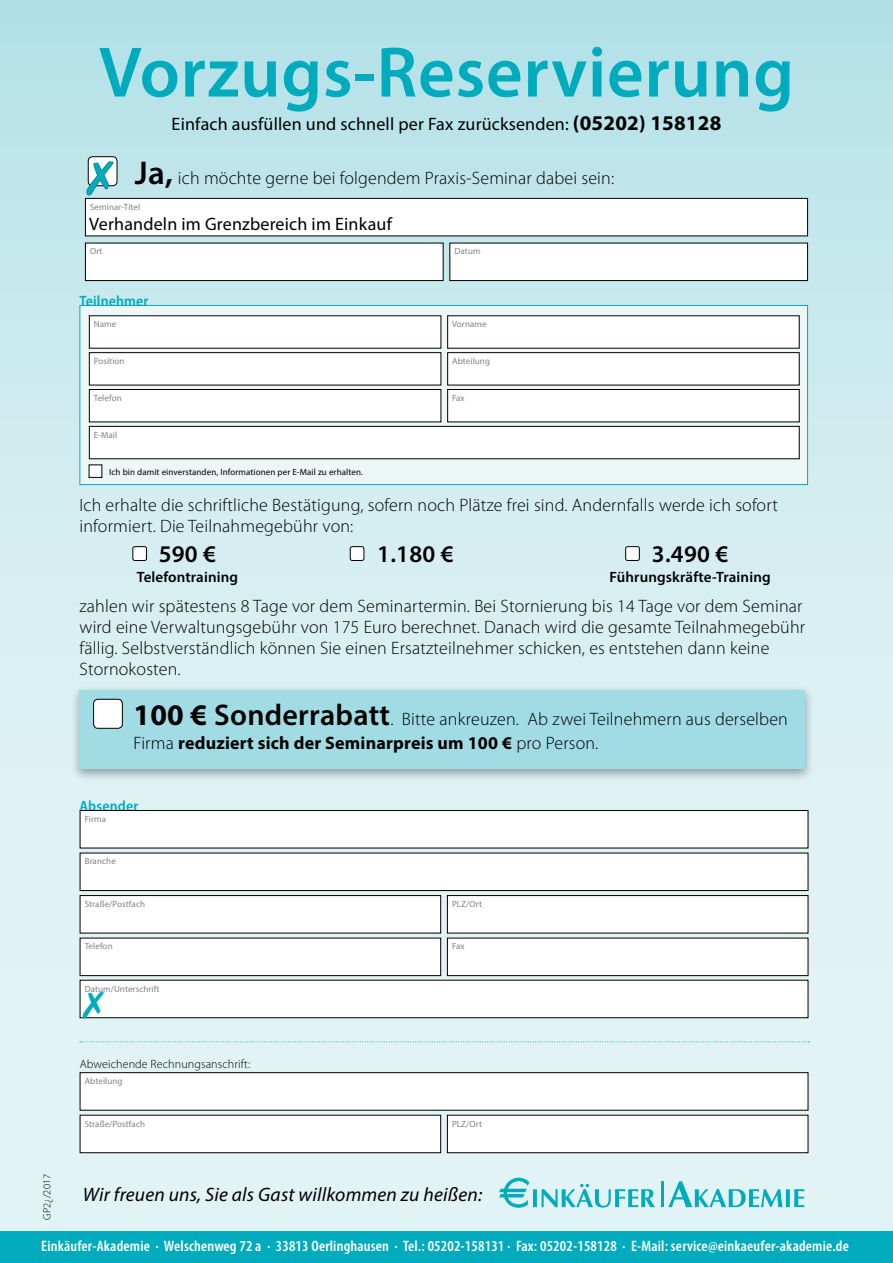
<style>
.page{position:relative;width:893px;height:1263px;background:#fff}
.page>*{position:absolute;margin:0;border:0;box-sizing:border-box;transform-origin:0 0}
.t1{font:600 72px "Myriad Pro";letter-spacing:.01em;color:#00abbd}
.t2{font:600 24px "Myriad Pro";letter-spacing:.01em;color:#000}
.t3{font:italic 19.5px "Myriad Pro";letter-spacing:.01em;color:#000}
.t4{font:300 18px/21px "Myriad Pro";letter-spacing:.01em;color:#000}
.t5{font:18px "Myriad Pro";letter-spacing:.01em;color:#000}
.t6{font:600 condensed 15.15px "Myriad Pro";letter-spacing:.01em;color:#fff;scale:1.04 1}
.t7{font:600 15px "Myriad Pro";letter-spacing:.01em;color:#000}
.t8{font:600 semi-condensed 15px "Myriad Pro";letter-spacing:.01em;color:#00abbd}
.t9{font:300 12px "Myriad Pro";letter-spacing:.01em;color:#000}
.t10{font:300 10.5px "Myriad Pro";letter-spacing:.01em;color:#000}
.t11{font:9px "Myriad Pro";letter-spacing:.01em;color:#808285}
.t12{font:9px "Myriad Pro";letter-spacing:.01em;color:#000}
.s1{font-weight:700;font-size:21px}
.s2{font-weight:600;font-size:33px}
.s3{font-weight:700;font-size:30px}
.s4{font-weight:600;font-size:30px}
.s5{font-weight:700}
</style>
<div class="page">
<div style="left:0;top:0;width:893px;height:1239px;background:linear-gradient(to bottom,#bbe4e9,#e9f4f5)"></div>
<div style="left:80px;top:305px;width:728px;height:180px;background:#edf7f8;border:1px solid #00abbd"></div>
<div style="left:85px;top:198px;width:722px;height:38px;background:#fff"></div>
<div style="left:85px;top:198px;width:723px;height:38px;border:1px solid #000"></div>
<div style="left:80px;top:853px;width:728px;height:37px;background:#fff"></div>
<div style="left:80px;top:853px;width:728px;height:38px;border:1px solid #000"></div>
<div style="left:80px;top:980px;width:728px;height:38px;background:#fff"></div>
<div style="left:80px;top:980px;width:728px;height:38px;border:1px solid #000"></div>
<div style="left:85px;top:243px;width:358px;height:38px;background:#fff"></div>
<div style="left:85px;top:243px;width:358px;height:38px;border:1px solid #000"></div>
<div style="left:80px;top:895px;width:361px;height:38px;background:#fff"></div>
<div style="left:80px;top:895px;width:361px;height:38px;border:1px solid #000"></div>
<div style="left:80px;top:938px;width:361px;height:37px;background:#fff"></div>
<div style="left:80px;top:938px;width:361px;height:38px;border:1px solid #000"></div>
<div style="left:89px;top:426px;width:710px;height:33px;background:#fff"></div>
<div style="left:89px;top:426px;width:710px;height:33px;border:1px solid #000"></div>
<div style="left:89px;top:316px;width:352px;height:32px;background:#fff"></div>
<div style="left:89px;top:353px;width:352px;height:32px;background:#fff"></div>
<div style="left:89px;top:352px;width:352px;height:33px;border:1px solid #000"></div>
<div style="left:89px;top:389px;width:352px;height:33px;background:#fff"></div>
<div style="left:89px;top:389px;width:352px;height:33px;border:1px solid #000"></div>
<div style="left:448px;top:316px;width:351px;height:32px;background:#fff"></div>
<div style="left:448px;top:353px;width:351px;height:32px;background:#fff"></div>
<div style="left:447px;top:352px;width:352px;height:33px;border:1px solid #000"></div>
<div style="left:448px;top:389px;width:351px;height:33px;background:#fff"></div>
<div style="left:447px;top:389px;width:352px;height:33px;border:1px solid #000"></div>
<div style="left:0;top:1231px;width:893px;height:32px;background:#00abbd"></div>
<div style="left:450px;top:243px;width:357px;height:38px;background:#fff"></div>
<div style="left:449px;top:243px;width:359px;height:38px;border:1px solid #000"></div>
<div style="left:447px;top:895px;width:361px;height:38px;background:#fff"></div>
<div style="left:447px;top:895px;width:361px;height:38px;border:1px solid #000"></div>
<div style="left:447px;top:938px;width:361px;height:37px;background:#fff"></div>
<div style="left:447px;top:938px;width:361px;height:38px;border:1px solid #000"></div>
<div style="left:80px;top:810px;width:728px;height:38px;background:#fff"></div>
<div style="left:80px;top:810px;width:728px;height:38px;border:1px solid #000"></div>
<div style="left:89px;top:465px;width:13px;height:12px;background:#fff"></div>
<div style="left:89px;top:465px;width:13px;height:13px;border:1px solid #000"></div>
<div style="left:80px;top:1073px;width:728px;height:37px;background:#fff"></div>
<div style="left:80px;top:1072px;width:728px;height:38px;border:1px solid #000"></div>
<div style="left:80px;top:1115px;width:361px;height:38px;background:#fff"></div>
<div style="left:80px;top:1115px;width:361px;height:38px;border:1px solid #000"></div>
<div style="left:447px;top:1115px;width:361px;height:38px;background:#fff"></div>
<div style="left:447px;top:1115px;width:361px;height:38px;border:1px solid #000"></div>
<div style="left:73px;top:1037px;width:742px;height:18px;background:#e2f3f4"></div>
<svg style="left:80px;top:1041px;width:729px;height:1px"></svg>
<div style="left:88px;top:157px;width:29px;height:29px;background:#fff;border-radius:4px"></div>
<div style="left:88px;top:156px;width:29px;height:30px;border:1px solid #000;border-radius:4px"></div>
<svg style="left:499px;top:1178px;width:305px;height:30px;background:#a4dfe5"></svg>
<div style="left:71px;top:685px;width:743px;height:98px;background:#000;opacity:.35"></div>
<div style="left:80px;top:690px;width:724px;height:79px;background:#a1dbe3"></div>
<div style="left:94px;top:699px;width:28px;height:29px;background:#fff;border-radius:4px"></div>
<div style="left:93px;top:699px;width:30px;height:30px;border:1px solid #000;border-radius:4px"></div>
<div style="left:133px;top:547px;width:14px;height:13px;background:#fff;border-radius:2px"></div>
<div style="left:133px;top:546px;width:14px;height:15px;border:1px solid #000;border-radius:2px"></div>
<div style="left:350px;top:547px;width:14px;height:13px;background:#fff;border-radius:2px"></div>
<div style="left:350px;top:546px;width:14px;height:15px;border:1px solid #000;border-radius:2px"></div>
<div style="left:626px;top:547px;width:13px;height:13px;background:#fff;border-radius:2px"></div>
<div style="left:625px;top:546px;width:14px;height:15px;border:1px solid #000;border-radius:2px"></div>
<svg style="left:83px;top:1016px;width:21px;height:2px"></svg>
<svg style="left:87px;top:161px;width:26px;height:35px"></svg>
<h1 class="t1" style="left:99px;top:27px;width:697px">Vorzugs-Reservierung</h1>
<p class="t5" style="left:172px;top:113px;width:551px">Einfach ausfüllen und schnell per Fax zurücksenden: <span class="s1">(05202) 158128</span></p>
<p class="t4" style="left:135px;top:168px;width:481px"><span class="s2">Ja,</span> ich möchte gerne bei folgendem Praxis-Seminar dabei sein:</p>
<p class="t11" style="left:90px;top:201px;width:52px">Seminar-Titel</p>
<p class="t5" style="left:89px;top:213px;width:304px">Verhandeln im Grenzbereich im Einkauf</p>
<p class="t11" style="left:90px;top:246px;width:14px">Ort</p>
<p class="t8" style="left:80px;top:292px;width:71px">Teilnehmer</p>
<p class="t11" style="left:94px;top:318px;width:24px">Name</p>
<p class="t11" style="left:94px;top:355px;width:32px">Position</p>
<p class="t11" style="left:94px;top:392px;width:29px">Telefon</p>
<p class="t11" style="left:94px;top:429px;width:25px">E-Mail</p>
<p class="t12" style="left:109px;top:466px;width:255px">Ich bin damit einverstanden, Informationen per E-Mail zu erhalten.</p>
<p class="t11" style="left:454px;top:246px;width:28px">Datum</p>
<p class="t11" style="left:452px;top:318px;width:36px">Vorname</p>
<p class="t11" style="left:452px;top:355px;width:39px">Abteilung</p>
<p class="t11" style="left:452px;top:392px;width:14px">Fax</p>
<p class="t4" style="left:80px;top:495px;width:700px">Ich erhalte die schriftliche Bestätigung, sofern noch Plätze frei sind. Andernfalls werde ich sofort informiert. Die Teilnahmegebühr von:</p>
<h2 class="t2" style="left:159px;top:538px;width:59px">590 €</h2>
<h2 class="t2" style="left:377px;top:538px;width:78px">1.180 €</h2>
<h2 class="t2" style="left:652px;top:538px;width:78px">3.490 €</h2>
<p class="t7" style="left:137px;top:567px;width:103px">Telefontraining</p>
<p class="t7" style="left:609px;top:567px;width:163px">Führungskräfte-Training</p>
<p class="t4" style="left:80px;top:595px;width:727px">zahlen wir spätestens 8 Tage vor dem Seminartermin. Bei Stornierung bis 14 Tage vor dem Seminar wird eine Verwaltungsgebühr von 175 Euro berechnet. Danach wird die gesamte Teilnahmegebühr fällig. Selbstverständlich können Sie einen Ersatzteilnehmer schicken, es entstehen dann keine Stornokosten.</p>
<p class="t4" style="left:133px;top:707px;width:656px;line-height:24px"><span class="s3">100 €</span> <span class="s4">Sonderrabatt</span>. Bitte ankreuzen. Ab zwei Teilnehmern aus derselben<br>Firma <span class="s5">reduziert sich der Seminarpreis um 100 €</span> pro Person.</p>
<p class="t8" style="left:80px;top:797px;width:60px">Absender</p>
<p class="t11" style="left:85px;top:813px;width:23px">Firma</p>
<p class="t11" style="left:85px;top:856px;width:33px">Branche</p>
<p class="t11" style="left:85px;top:898px;width:62px">Straße/Postfach</p>
<p class="t11" style="left:85px;top:941px;width:29px">Telefon</p>
<p class="t11" style="left:85px;top:983px;width:76px">Datum/Unterschrift</p>
<p class="t9" style="left:80px;top:1057px;width:172px">Abweichende Rechnungsanschrift:</p>
<p class="t11" style="left:452px;top:898px;width:31px">PLZ/Ort</p>
<p class="t11" style="left:452px;top:941px;width:14px">Fax</p>
<p class="t10" style="left:41px;top:1220px;width:47px;rotate:-90deg">GP2¿/2017</p>
<p class="t11" style="left:85px;top:1075px;width:39px">Abteilung</p>
<p class="t11" style="left:85px;top:1118px;width:62px">Straße/Postfach</p>
<p class="t11" style="left:452px;top:1118px;width:31px">PLZ/Ort</p>
<p class="t3" style="left:83px;top:1182px;width:401px">Wir freuen uns, Sie als Gast willkommen zu heißen:</p>
<p class="t6" style="left:41px;top:1238px;width:778px">Einkäufer-Akademie · Welschenweg 72 a · 33813 Oerlinghausen · Tel.: 05202-158131 · Fax: 05202-158128 · E-Mail: service@einkaeufer-akademie.de</p>
</div>
